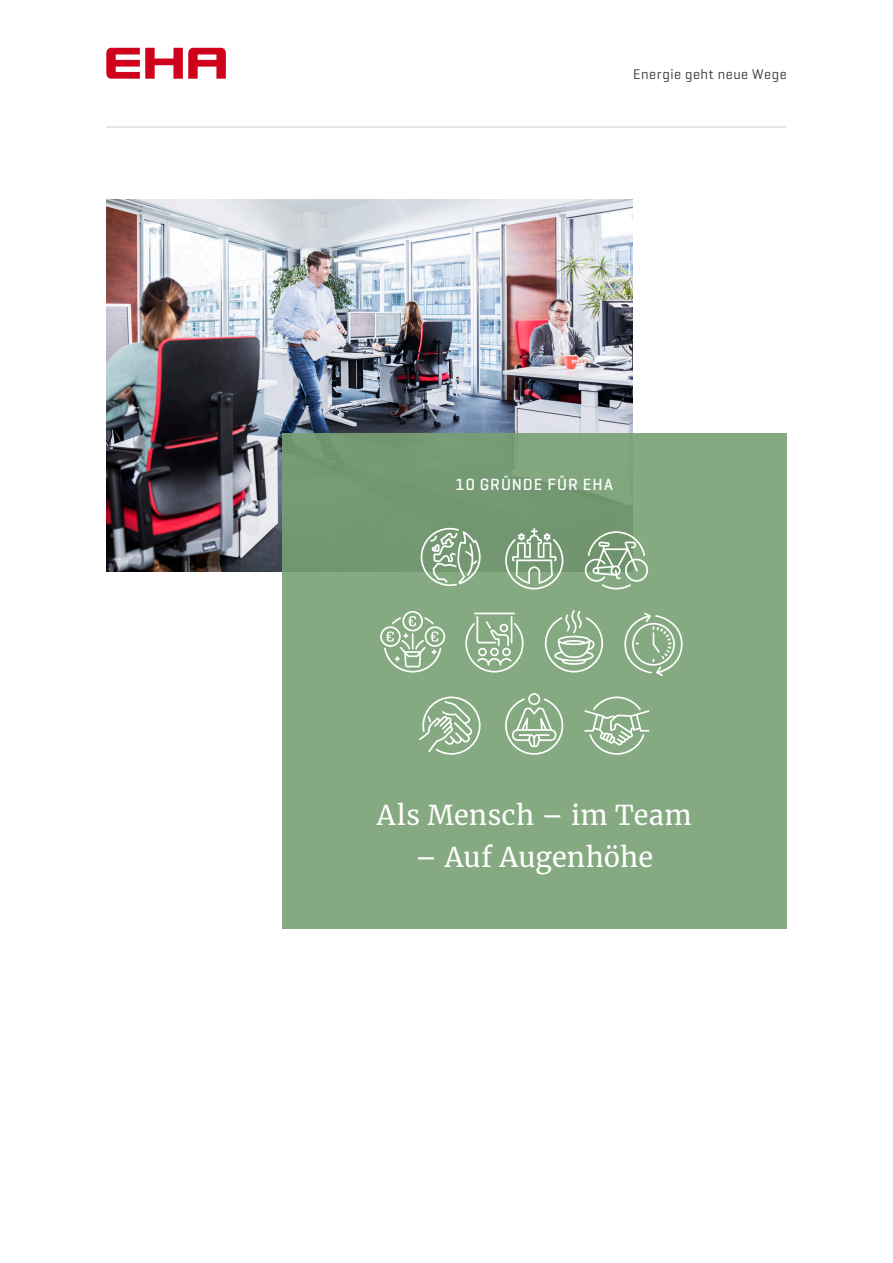
<style>
.page{position:relative;width:893px;height:1263px;background:#fff}
.page>*{position:absolute;margin:0;border:0;box-sizing:border-box;transform-origin:0 0}
.H1_Titel_weiß{font:27px "Merriweather";letter-spacing:.015em;color:#fff}
.Titelthema_weiß{font:500 16.5px "Geogrotesque";letter-spacing:.055em;color:#fff}
.t1{font:14.25px "Geogrotesque";letter-spacing:.035em;color:#36393c}
</style>
<div class="page">
<hr style="left:106px;top:126px;width:681px;height:2px;background:#d1d2d4">
<svg style="left:106px;top:48px;width:120px;height:31px"></svg>
<img style="left:106px;top:200px;width:526px;height:372px">
<div style="left:282px;top:433px;width:505px;height:496px;background:linear-gradient(to bottom,#7ca179,#88ac84)"></div>
<svg style="left:545px;top:610px;width:58px;height:62px;background:#9eba9b"></svg>
<svg style="left:624px;top:612px;width:59px;height:64px;background:#99b796"></svg>
<svg style="left:380px;top:611px;width:65px;height:61px;background:#9ebb9b"></svg>
<svg style="left:465px;top:616px;width:59px;height:56px;background:#9dba9a"></svg>
<hr style="left:474px;top:613px;width:41px;height:1px;background:#fff">
<svg style="left:584px;top:696px;width:65px;height:59px;background:#9cb998"></svg>
<svg style="left:505px;top:528px;width:58px;height:61px;background:#95b193"></svg>
<svg style="left:585px;top:531px;width:63px;height:58px;background:#96b293"></svg>
<svg style="left:505px;top:693px;width:58px;height:62px;background:#9ebb9b"></svg>
<svg style="left:419px;top:696px;width:62px;height:59px;background:#9dba9a"></svg>
<svg style="left:421px;top:528px;width:60px;height:58px;background:#96b294"></svg>
<p class="t1" style="left:633px;top:65px;width:155px">Energie geht neue Wege</p>
<p class="Titelthema_weiß" style="left:455px;top:474px;width:159px">10 GRÜNDE FÜR EHA</p>
<p class="H1_Titel_weiß" style="left:377px;top:796px;width:316px">Als Mensch – im Team</p>
<p class="H1_Titel_weiß" style="left:415px;top:838px;width:239px">– Auf Augenhöhe</p>
</div>
